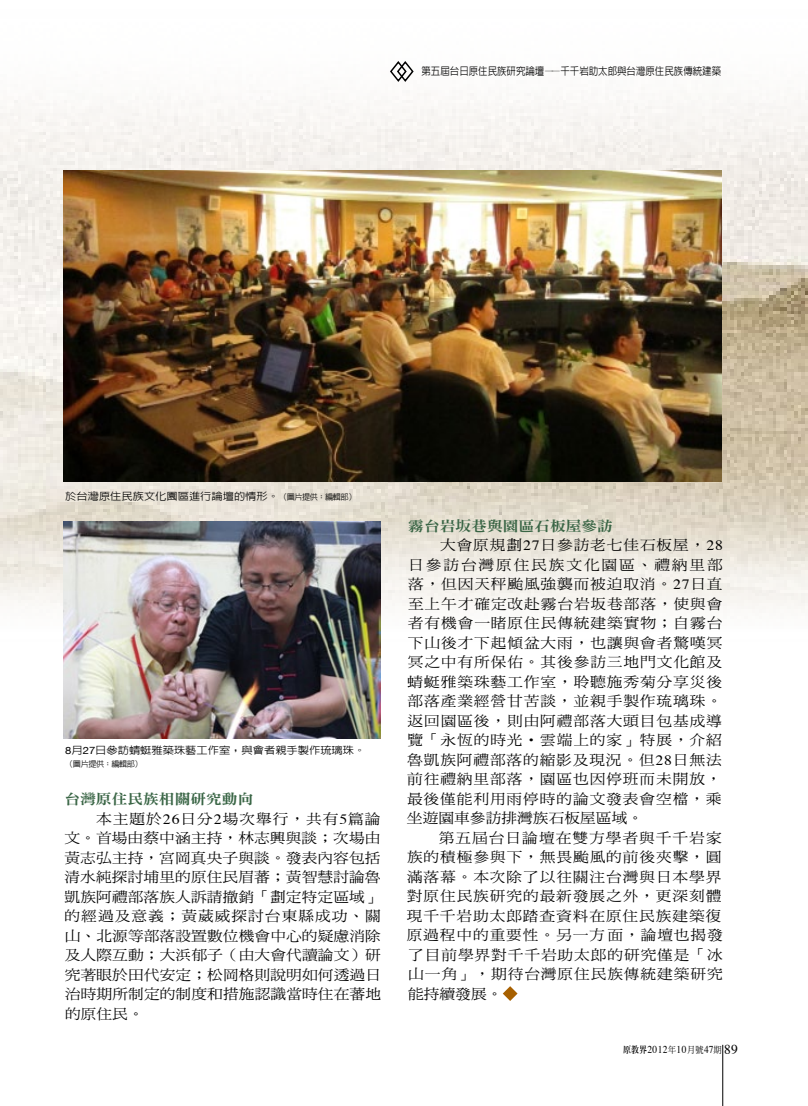
<style>
.page{position:relative;width:808px;height:1106px;background:#fff}
.page>*{position:absolute;margin:0;border:0;box-sizing:border-box;transform-origin:0 0}
.t1{font:14.1px "DF Ming Std W5";letter-spacing:.055em;color:#000;scale:1.11 1}
.t2{font:14.1px "DF Ming Std W5";letter-spacing:.005em;color:#000;scale:1.11 1}
.t3{font:14.1px "DF Ming Std W9";color:#396545;scale:1.11 1}
.t4{font:14.1px "DF Ming Std W5";letter-spacing:.115em;color:#000;scale:1.11 1}
.t5{font:14.1px "DF Ming Std W5";color:#000;scale:1.11 1}
.t6{font:500 10.5px "AR Hei B5";color:#000;scale:.9 1}
.t7{font:10.5px "Times";letter-spacing:.05em;color:#000;scale:.9 1}
.t8{font:500 10.2px "AR Hei B5";color:#000;scale:1.11 1}
.t9{font:500 8.1px "AR Hei B5";letter-spacing:-.05em;color:#000}
.s1{font-size:8.1px}
.s2{font-family:"Helvetica Neue";font-weight:400}
.s3{font-family:"Times"}
.s4{font-family:"Koz Min Pro";font-weight:700}
.s5{font-family:"AR Ming B5";font-weight:800;font-size:9px}
.s6{font-family:"DF Ming Std W5";font-size:9px}
.s7{font-size:13.5px}
</style>
<div class="page">
<img style="left:0;top:93px;width:808px;height:617px">
<hr style="left:722px;top:1044px;width:1px;height:62px;background:#000">
<svg style="left:503px;top:986px;width:14px;height:15px"></svg>
<img style="left:64px;top:170px;width:657px;height:311px">
<img style="left:0;top:184px;width:1px;height:200px">
<img style="left:64px;top:521px;width:316px;height:217px">
<svg style="left:390px;top:61px;width:24px;height:21px"></svg>
<p class="t6" style="left:421px;top:66px;width:334px">第五屆台日原住民族研究論壇——千千岩助太郎與台灣原住民族傳統建築</p>
<p class="t8" style="left:65px;top:491px;width:264px">於台灣原住民族文化園區進行論壇的情形。<span class="s1">（圖片提供：編輯部）</span></p>
<p class="t8" style="left:65px;top:744px;width:272px"><span class="s2">8</span>月<span class="s2">27</span>日參訪蜻蜓雅築珠藝工作室，與會者親手製作琉璃珠。</p>
<p class="t9" style="left:65px;top:759px;width:79px">（圖片提供：編輯部）</p>
<p class="t3" style="left:64px;top:791px;width:172px">台灣原住民族相關研究動向</p>
<p class="t1" style="left:96px;top:811px;width:258px">本主題於<span class="s3">26</span>日分<span class="s3">2</span>場次舉行，共有<span class="s3">5</span>篇論</p>
<p class="t2" style="left:64px;top:830px;width:286px">文。首場由蔡中涵主持，林志興與談；次場由</p>
<p class="t2" style="left:64px;top:850px;width:286px">黃志弘主持，宮岡真央子與談。發表內容包括</p>
<p class="t2" style="left:64px;top:869px;width:286px">清水純探討埔里的原住民眉蕃；黃智慧討論魯</p>
<p class="t2" style="left:65px;top:889px;width:286px">凱族阿禮部落族人訴請撤銷「劃定特定區域」</p>
<p class="t1" style="left:65px;top:908px;width:286px">的經過及意義；黃葳威探討台東縣成功、關</p>
<p class="t2" style="left:65px;top:928px;width:286px">山、北源等部落設置數位機會中心的疑慮消除</p>
<p class="t2" style="left:65px;top:947px;width:286px">及人際互動；大浜郁子（由大會代讀論文）研</p>
<p class="t2" style="left:65px;top:967px;width:286px">究著眼於田代安定；松岡格則說明如何透過日</p>
<p class="t2" style="left:65px;top:986px;width:286px">治時期所制定的制度和措施認識當時住在蕃地</p>
<p class="t1" style="left:65px;top:1006px;width:72px">的原住民。</p>
<p class="t3" style="left:408px;top:518px;width:186px">霧台岩<span class="s4">坂</span>巷與園區石板屋參訪</p>
<p class="t1" style="left:440px;top:537px;width:256px">大會原規劃<span class="s3">27</span>日參訪老七佳石板屋，<span class="s3">28</span></p>
<p class="t4" style="left:408px;top:557px;width:285px">日參訪台灣原住民族文化園區、禮納里部</p>
<p class="t1" style="left:408px;top:576px;width:285px">落，但因天秤颱風強襲而被迫取消。<span class="s3">27</span>日直</p>
<p class="t1" style="left:408px;top:596px;width:285px">至上午才確定改赴霧台岩坂巷部落，使與會</p>
<p class="t1" style="left:408px;top:615px;width:285px">者有機會一睹原住民傳統建築實物；自霧台</p>
<p class="t1" style="left:408px;top:635px;width:285px">下山後才下起傾盆大雨，也讓與會者驚嘆冥</p>
<p class="t1" style="left:408px;top:654px;width:285px">冥之中有所保佑。其後參訪三地門文化館及</p>
<p class="t1" style="left:408px;top:674px;width:285px">蜻蜓雅築珠藝工作室，聆聽施秀菊分享災後</p>
<p class="t1" style="left:407px;top:693px;width:285px">部落產業經營甘苦談，並親手製作琉璃珠。</p>
<p class="t1" style="left:407px;top:713px;width:285px">返回園區後，則由阿禮部落大頭目包基成導</p>
<p class="t1" style="left:407px;top:732px;width:285px">覽「永恆的時光‧雲端上的家」特展，介紹</p>
<p class="t1" style="left:407px;top:752px;width:285px">魯凱族阿禮部落的縮影及現況。但<span class="s3">28</span>日無法</p>
<p class="t1" style="left:407px;top:771px;width:285px">前往禮納里部落，園區也因停班而未開放，</p>
<p class="t1" style="left:407px;top:791px;width:285px">最後僅能利用雨停時的論文發表會空檔，乘</p>
<p class="t5" style="left:407px;top:810px;width:214px">坐遊園車參訪排灣族石板屋區域。</p>
<p class="t1" style="left:439px;top:830px;width:256px">第五屆台日論壇在雙方學者與千千岩家</p>
<p class="t1" style="left:407px;top:849px;width:285px">族的積極參與下，無畏颱風的前後夾擊，圓</p>
<p class="t1" style="left:407px;top:869px;width:285px">滿落幕。本次除了以往關注台灣與日本學界</p>
<p class="t1" style="left:407px;top:888px;width:285px">對原住民族研究的最新發展之外，更深刻體</p>
<p class="t1" style="left:407px;top:908px;width:285px">現千千岩助太郎踏查資料在原住民族建築復</p>
<p class="t1" style="left:407px;top:927px;width:286px">原過程中的重要性。另一方面，論壇也揭發</p>
<p class="t1" style="left:408px;top:947px;width:285px">了目前學界對千千岩助太郎的研究僅是「冰</p>
<p class="t1" style="left:408px;top:966px;width:285px">山一角」，期待台灣原住民族傳統建築研究</p>
<p class="t1" style="left:408px;top:986px;width:87px">能持續發展。</p>
<p class="t7" style="left:623px;top:1042px;width:129px"><span class="s5">原教界</span>2012<span class="s6">年</span>10<span class="s6">月號</span>47<span class="s6">期</span> <span class="s7">89</span></p>
</div>
